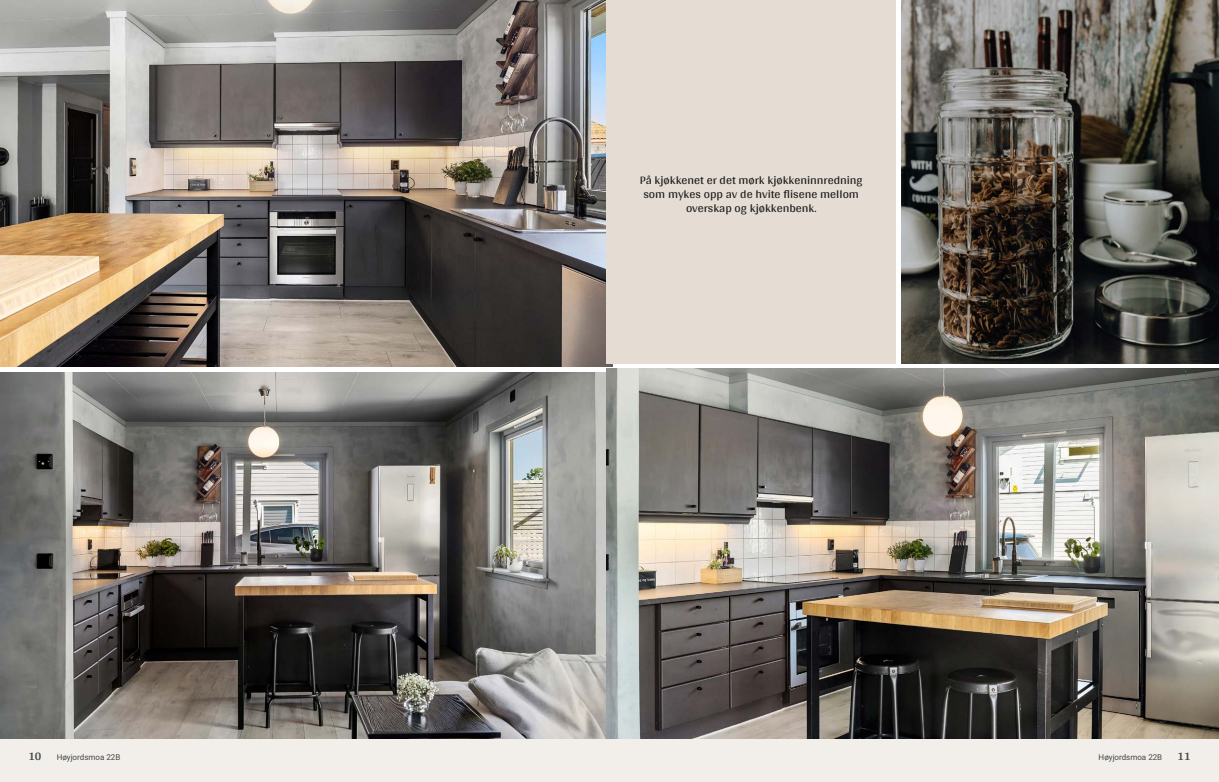
<style>
.page{position:relative;width:1219px;height:782px;background:#fff}
.page>*{position:absolute;margin:0;border:0;box-sizing:border-box;transform-origin:0 0}
.t1{font:12px/14px "Arya";color:#1d1d1b;text-align:center}
.t2{font:700 12px "Arya";color:#414749}
.t3{font:8px "Roboto";color:#414749}
</style>
<div class="page">
<img style="left:0;top:0;width:612px;height:367px">
<img style="left:0;top:372px;width:607px;height:367px">
<div style="left:0;top:739px;width:609px;height:42px;background:#f2eeea"></div>
<img style="left:607px;top:369px;width:612px;height:370px">
<img style="left:901px;top:0;width:318px;height:363px">
<div style="left:607px;top:739px;width:612px;height:42px;background:#f2eeea"></div>
<div style="left:607px;top:0;width:289px;height:363px;background:#e5dcd4"></div>
<p class="t1" style="left:640px;top:172px;width:225px">På kjøkkenet er det mørk kjøkkeninnredning som mykes opp av de hvite flisene mellom overskap og kjøkkenbenk.</p>
<p class="t2" style="left:28px;top:749px;width:15px">10</p>
<p class="t3" style="left:57px;top:751px;width:65px">Høyjordsmoa 22B</p>
<p class="t3" style="left:1099px;top:751px;width:65px">Høyjordsmoa 22B</p>
<p class="t2" style="left:1177px;top:749px;width:15px">11</p>
</div>
